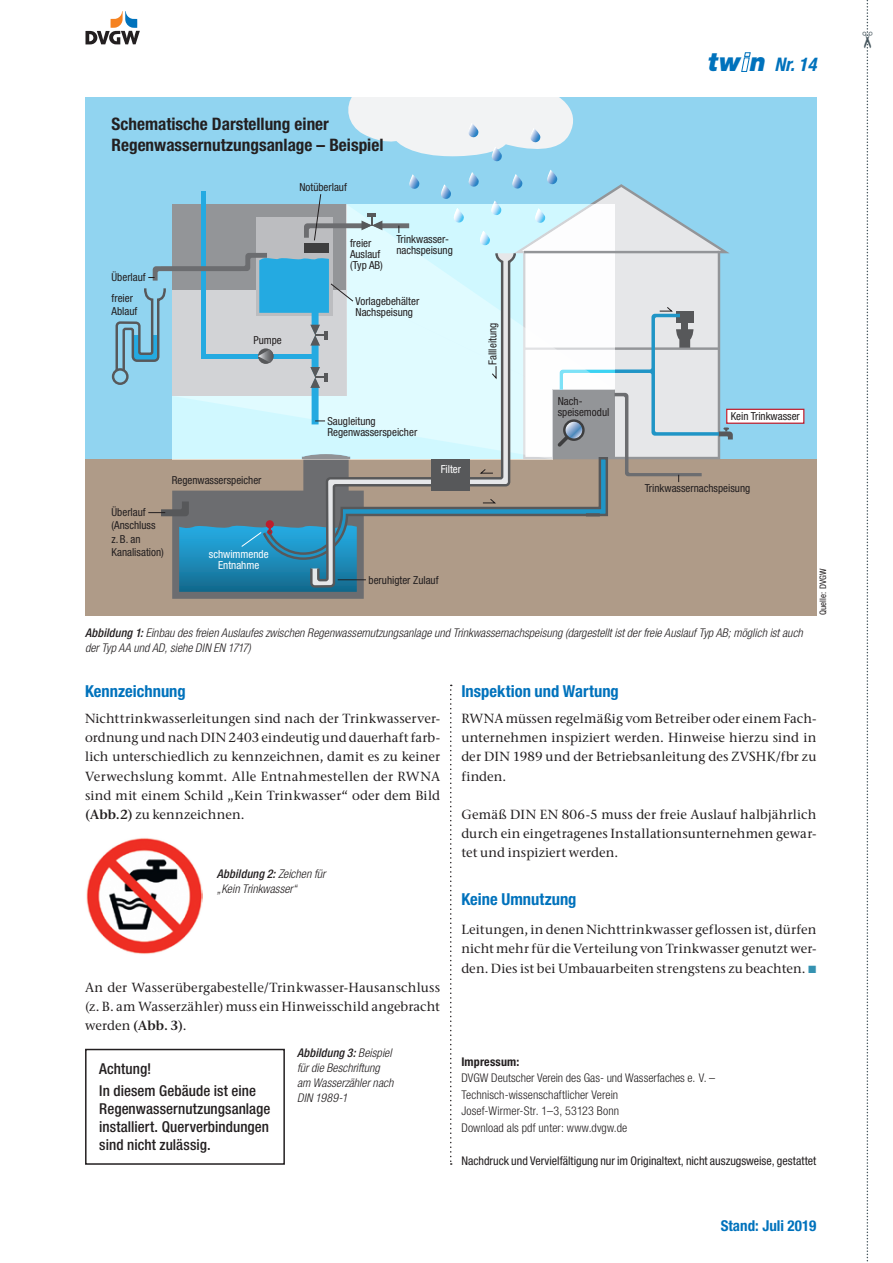
<style>
.page{position:relative;width:893px;height:1263px;background:#fff}
.page>*{position:absolute;margin:0;border:0;box-sizing:border-box;transform-origin:0 0}
.t1{font:italic 700 condensed 18.75px "Helvetica Neue LT Std";color:#0072bc}
.t2{font:700 condensed 17.25px/20.7px "Helvetica Neue LT Std";color:#231f20}
.t3{font:700 condensed 16.5px "Helvetica Neue LT Std";color:#0072bc}
.t4{font:500 condensed 15px/18px "Helvetica Neue LT Std";letter-spacing:.005em;color:#231f20}
.t5{font:700 condensed 15px "Helvetica Neue LT Std";color:#0072bc}
.t6{font:500 13.2px/19.2px "Stone Serif ITC Pro";letter-spacing:.01em;color:#231f20;text-align:justify}
.t7{font:italic 300 condensed 12px/15px "Helvetica Neue LT Std";letter-spacing:.005em;color:#231f20}
.t8{font:300 condensed 12px/16.5px "Helvetica Neue LT Std";letter-spacing:.005em;color:#231f20}
.t9{font:condensed 12px "Helvetica Neue LT Std";letter-spacing:-.005em;color:#231f20}
.t10{font:700 condensed 12px "Helvetica Neue LT Std";letter-spacing:.015em;color:#231f20}
.t11{font:condensed 11.1px/11.1px "Helvetica Neue LT Std";color:#231f20}
.t12{font:condensed 11.1px/11.1px "Helvetica Neue LT Std";color:#fff;text-align:center}
.t13{font:condensed 9px "Helvetica Neue LT Std";letter-spacing:.02em;color:#231f20}
.s1{font-weight:900;font-stretch:normal;font-size:26.25px}
.s2{font-weight:500}
.s3{font-weight:600}
</style>
<div class="page">
<svg style="left:85px;top:11px;width:55px;height:33px"></svg>
<svg style="left:450px;top:685px;width:2px;height:480px"></svg>
<svg style="left:741px;top:52px;width:10px;height:20px"></svg>
<img style="left:86px;top:838px;width:117px;height:116px">
<div style="left:85px;top:1049px;width:200px;height:116px;border:2px solid #231f20"></div>
<div style="left:85px;top:459px;width:731px;height:157px;background:#af9b88"></div>
<div style="left:85px;top:98px;width:731px;height:361px;background:#91d4f0"></div>
<svg style="left:590px;top:184px;width:139px;height:69px"></svg>
<svg style="left:441px;top:184px;width:10px;height:15px"></svg>
<svg style="left:468px;top:172px;width:11px;height:15px"></svg>
<svg style="left:512px;top:174px;width:11px;height:15px"></svg>
<svg style="left:547px;top:170px;width:11px;height:15px"></svg>
<svg style="left:348px;top:98px;width:225px;height:64px"></svg>
<div style="left:172px;top:204px;width:174px;height:192px;background:#939598"></div>
<svg style="left:346px;top:204px;width:268px;height:49px;background:#dbf7fd"></svg>
<div style="left:256px;top:217px;width:76px;height:99px;background:#bcbdc0"></div>
<div style="left:201px;top:191px;width:5px;height:167px;background:#24aae1"></div>
<div style="left:727px;top:409px;width:77px;height:14px;background:#fff"></div>
<div style="left:726px;top:409px;width:78px;height:15px;border:1px solid #be1d2c"></div>
<hr style="left:524px;top:251px;width:195px;height:2px;background:#939598">
<div style="left:304px;top:243px;width:25px;height:9px;background:#3e3e3f"></div>
<svg style="left:304px;top:174px;width:116px;height:67px"></svg>
<svg style="left:115px;top:253px;width:618px;height:346px"></svg>
<div style="left:112px;top:368px;width:17px;height:17px;border:2px solid #57585a;border-radius:50%"></div>
<svg style="left:866px;top:0;width:2px;height:1262px"></svg>
<h2 class="t2" style="left:112px;top:113px;width:273px">Schematische Darstellung einer<br>Regenwassernutzungsanlage – Beispiel</h2>
<p class="t11" style="left:112px;top:271px;width:36px">Überlauf</p>
<p class="t11" style="left:112px;top:291px;width:27px;line-height:13.2px">freier<br>Ablauf</p>
<p class="t11" style="left:253px;top:335px;width:30px">Pumpe</p>
<p class="t11" style="left:299px;top:182px;width:49px">Notüberlauf</p>
<p class="t11" style="left:350px;top:237px;width:34px">freier<br>Auslauf (Typ AB)</p>
<p class="t11" style="left:396px;top:233px;width:58px">Trinkwasser&shy;nachspeisung</p>
<p class="t11" style="left:355px;top:296px;width:65px">Vorlagebehälter<br>Nachspeisung</p>
<p class="t11" style="left:112px;top:506px;width:54px;line-height:13.2px">Überlauf (Anschluss z.B. an<br>Kanalisation)</p>
<p class="t11" style="left:172px;top:474px;width:91px">Regenwasserspeicher</p>
<p class="t12" style="left:209px;top:548px;width:61px">schwimmende<br>Entnahme</p>
<p class="t11" style="left:327px;top:415px;width:91px">Saugleitung<br>Regenwasserspeicher</p>
<p class="t12" style="left:441px;top:463px;width:22px">Filter</p>
<p class="t11" style="left:369px;top:574px;width:72px">beruhigter Zulauf</p>
<p class="t11" style="left:487px;top:365px;width:43px;rotate:-90deg">Fallleitung</p>
<h1 class="t1" style="left:708px;top:53px;width:110px"><span class="s1">tw n</span> Nr. 14</h1>
<p class="t11" style="left:558px;top:395px;width:53px">Nach&shy;speisemodul</p>
<p class="t11" style="left:731px;top:410px;width:71px">Kein Trinkwasser</p>
<p class="t11" style="left:645px;top:482px;width:107px">Trinkwassernachspeisung</p>
<p class="t13" style="left:818px;top:615px;width:49px;rotate:-90deg">Quelle: DVGW</p>
<p class="t7" style="left:85px;top:626px;width:719px"><span class="s2">Abbildung 1:</span> Einbau des freien Auslaufes zwischen Regenwassernutzungsanlage und Trinkwassernachspeisung (dargestellt ist der freie Auslauf Typ AB; möglich ist auch der Typ AA und AD, siehe DIN EN 1717)</p>
<p class="t3" style="left:85px;top:681px;width:102px">Kennzeichnung</p>
<p class="t6" style="left:85px;top:709px;width:357px">Nichttrinkwasserleitungen sind nach der Trinkwasserver&shy;ordnung und nach DIN 2403 eindeutig und dauerhaft farb&shy;lich unterschiedlich zu kennzeichnen, damit es zu keiner Verwechslung kommt. Alle Entnahmestellen der RWNA sind mit einem Schild „Kein Trinkwasser“ oder dem Bild <span class="s3">(Abb.2)</span> zu kennzeichnen.</p>
<p class="t7" style="left:217px;top:867px;width:110px"><span class="s2">Abbildung 2:</span> Zeichen für „Kein Trinkwasser“</p>
<p class="t6" style="left:85px;top:978px;width:357px">An der Wasserübergabestelle/Trinkwasser-Hausanschluss (z. B. am Wasserzähler) muss ein Hinweisschild angebracht werden <span class="s3">(Abb. 3)</span>.</p>
<p class="t4" style="left:99px;top:1057px;width:158px;line-height:22.2px">Achtung!<br>In diesem Gebäude ist eine</p>
<p class="t4" style="left:99px;top:1099px;width:173px;text-align:justify">Regenwassernutzungsanlage installiert. Querverbindungen sind nicht zulässig.</p>
<p class="t7" style="left:297px;top:1046px;width:98px"><span class="s2">Abbildung 3:</span> Beispiel für die Beschriftung am Wasserzähler nach<br>DIN 1989-1</p>
<p class="t3" style="left:461px;top:681px;width:159px">Inspektion und Wartung</p>
<p class="t6" style="left:461px;top:709px;width:357px">RWNA müssen regelmäßig vom Betreiber oder einem Fach&shy;unternehmen inspiziert werden. Hinweise hierzu sind in der DIN 1989 und der Betriebsanleitung des ZVSHK/fbr zu finden.</p>
<p class="t6" style="left:461px;top:805px;width:357px">Gemäß DIN EN 806-5 muss der freie Auslauf halbjährlich durch ein eingetragenes Installationsunternehmen gewar&shy;tet und inspiziert werden.</p>
<p class="t3" style="left:461px;top:889px;width:117px">Keine Umnutzung</p>
<p class="t6" style="left:461px;top:920px;width:357px">Leitungen, in denen Nichttrinkwasser geflossen ist, dürfen nicht mehr für die Verteilung von Trinkwasser genutzt wer&shy;den. Dies ist bei Umbauarbeiten strengstens zu beachten.</p>
<p class="t10" style="left:461px;top:1054px;width:59px">Impressum:</p>
<p class="t8" style="left:461px;top:1069px;width:255px">DVGW Deutscher Verein des Gas- und Wasserfaches e. V. – Technisch-wissenschaftlicher Verein<br>Josef-Wirmer-Str. 1–3, 53123 Bonn<br>Download als pdf unter: www.dvgw.de</p>
<p class="t9" style="left:461px;top:1153px;width:357px">Nachdruck und Vervielfältigung nur im Originaltext, nicht auszugsweise, gestattet</p>
<p class="t5" style="left:721px;top:1216px;width:97px">Stand: Juli 2019</p>
</div>
